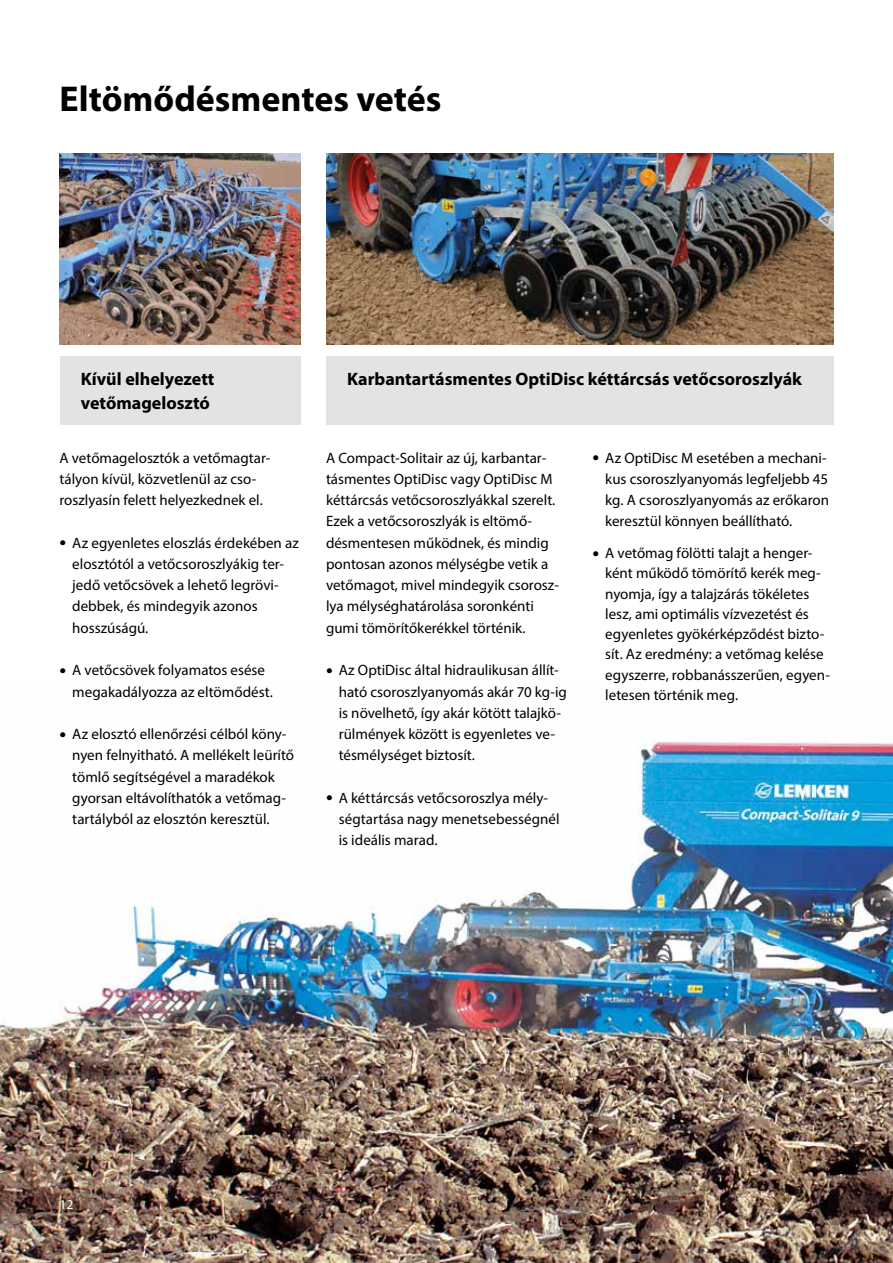
<style>
.page{position:relative;width:893px;height:1263px;background:#fff}
.page>*{position:absolute;margin:0;border:0;box-sizing:border-box;transform-origin:0 0}
.t1{font:700 36px "Myriad Pro";color:#000}
.t2{font:700 18px/24px "Myriad Pro";color:#000}
.t3{font:15px/21.3px "Myriad Pro";color:#000}
.t4{font:13.5px "Myriad Pro";color:#fff}
.s1{font-size:24px}
</style>
<div class="page">
<img style="left:0;top:741px;width:893px;height:522px">
<div style="left:60px;top:356px;width:240px;height:68px;background:#e3e3e3"></div>
<img style="left:60px;top:153px;width:240px;height:191px">
<div style="left:326px;top:356px;width:507px;height:68px;background:#e3e3e3"></div>
<img style="left:326px;top:153px;width:507px;height:191px">
<h1 class="t1" style="left:60px;top:75px;width:383px">Eltömődésmentes vetés</h1>
<p class="t2" style="left:81px;top:366px;width:135px">Kívül elhelyezett vetőmagelosztó</p>
<p class="t2" style="left:347px;top:366px;width:456px">Karbantartásmentes OptiDisc kéttárcsás vetőcsoroszlyák</p>
<p class="t3" style="left:60px;top:447px;width:213px">A vetőmagelosztók a vetőmagtar&shy;tályon kívül, közvetlenül az cso&shy;roszlyasín felett helyezkednek el.</p>
<p class="t3" style="left:72px;top:532px;width:228px;text-indent:-13px"><span class="s1">•</span> Az egyenletes eloszlás érdekében az elosztótól a vetőcsoroszlyákig ter&shy;jedő vetőcsövek a lehető legrövi&shy;debbek, és mindegyik azonos hosszúságú.</p>
<p class="t3" style="left:72px;top:659px;width:202px;text-indent:-13px"><span class="s1">•</span> A vetőcsövek folyamatos esése megakadályozza az eltömődést.</p>
<p class="t3" style="left:72px;top:723px;width:223px;text-indent:-13px"><span class="s1">•</span> Az elosztó ellenőrzési célból kön - nyen felnyitható. A mellékelt leürítő tömlő segítségével a maradékok gyorsan eltávolíthatók a vetőmag&shy;tartályból az elosztón keresztül.</p>
<p class="t3" style="left:326px;top:447px;width:234px">A Compact-Solitair az új, karbantar&shy;tásmentes OptiDisc vagy OptiDisc M kéttárcsás vetőcsoroszlyákkal szerelt.<br>Ezek a vetőcsoroszlyák is eltömő&shy;désmentesen működnek, és mindig pontosan azonos mélységbe vetik a vetőmagot, mivel mindegyik csorosz&shy;lya mélységhatárolása soronkénti gumi tömörítőkerékkel történik.</p>
<p class="t3" style="left:339px;top:659px;width:230px;text-indent:-13px"><span class="s1">•</span> Az OptiDisc által hidraulikusan állít&shy;ható csoroszlyanyomás akár 70 kg-ig is növelhető, így akár kötött talajkö&shy;rülmények között is egyenletes ve&shy;tésmélységet biztosít.</p>
<p class="t3" style="left:339px;top:787px;width:222px;text-indent:-13px"><span class="s1">•</span> A kéttárcsás vetőcsoroszlya mély&shy;ségtartása nagy menetsebességnél is ideális marad.</p>
<p class="t3" style="left:605px;top:447px;width:225px;text-indent:-13px"><span class="s1">•</span> Az OptiDisc M esetében a mechani&shy;kus csoroszlyanyomás legfeljebb 45 kg. A csoroszlyanyomás az erőkaron keresztül könnyen beállítható.</p>
<p class="t3" style="left:605px;top:543px;width:226px;line-height:20.2px;text-indent:-13px"><span class="s1">•</span> A vetőmag fölötti talajt a henger&shy;ként működő tömörítő kerék meg&shy;nyomja, így a talajzárás tökéletes lesz, ami optimális vízvezetést és egyenletes gyökérképződést bizto&shy;sít. Az eredmény: a vetőmag kelése egyszerre, robbanásszerűen, egyen&shy;letesen történik meg.</p>
<p class="t4" style="left:60px;top:1196px;width:15px">12</p>
</div>
